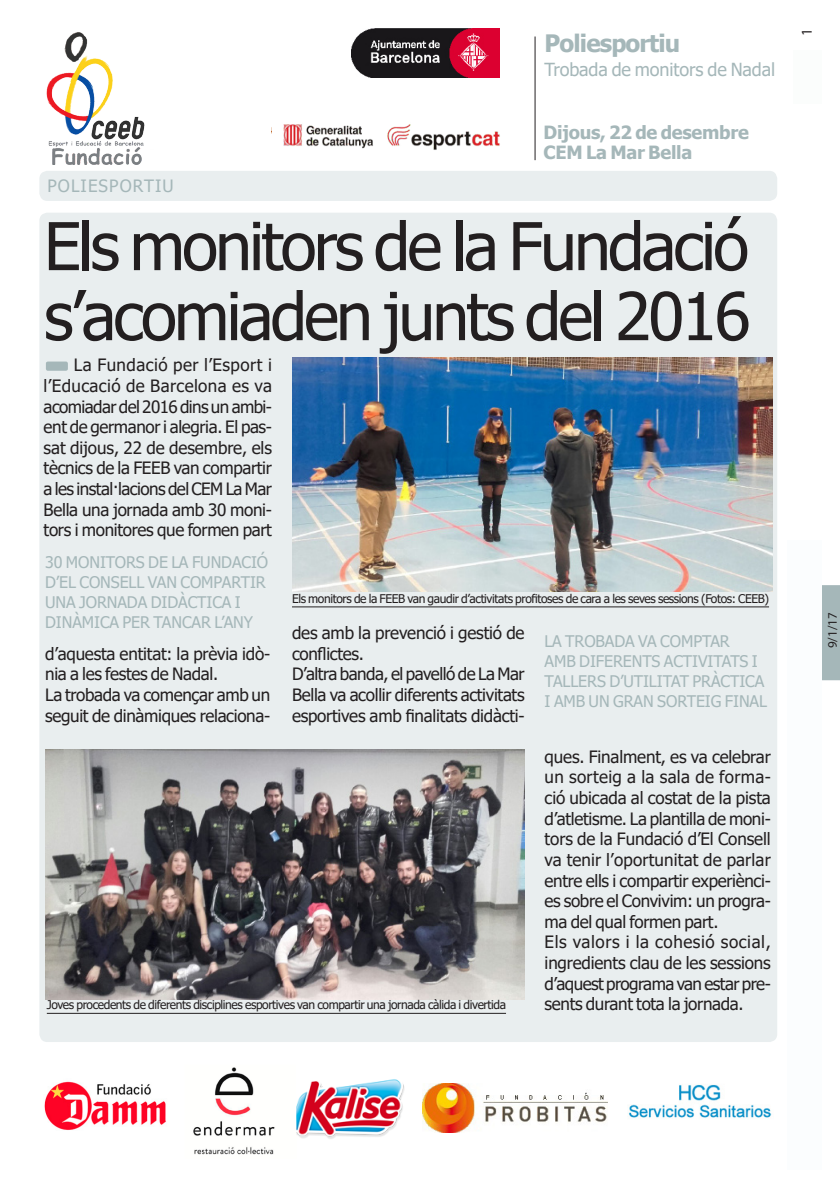
<style>
.page{position:relative;width:840px;height:1191px;background:#fff}
.page>*{position:absolute;margin:0;border:0;box-sizing:border-box;transform-origin:0 0}
.totc_TITULAR-noti-31{font:66px/70px "Tahoma";letter-spacing:-.045em;color:#231f20}
.t1{font:700 24px "Tahoma";letter-spacing:-.035em;color:#a5b7b9}
.t2{font:700 18.2px "Tahoma";letter-spacing:-.015em;color:#a5b7b9}
.t3{font:18px "Tahoma";letter-spacing:-.005em;color:#a5b7b9}
.totc_TEXT_BASE{font:17px/20.6px "Tahoma";letter-spacing:-.02em;color:#231f20;text-align:justify}
.totc_EPÍGRAF{font:17px "Tahoma";letter-spacing:.065em;color:#a5b7b9}
.totc_EPÍGRAF-2{font:16px/20px "Tahoma";letter-spacing:-.005em;color:#a5b7b9}
.t4{font:15px "Myriad Pro";color:#231f20}
.totc_FRASE_noti-càrr{font:13px "Myriad Pro";color:#231f20}
.totc_PEU_FOTO{font:12px "Tahoma";letter-spacing:-.035em;color:#231f20}
</style>
<div class="page">
<div style="left:822px;top:585px;width:17px;height:95px;background:#a5b7b9"></div>
<img style="left:44px;top:1081px;width:122px;height:49px">
<div style="left:39px;top:213px;width:737px;height:829px;background:#e9eeef;border-radius:8px"></div>
<div style="left:39px;top:171px;width:737px;height:30px;background:#e9eeef;border-radius:8px"></div>
<img style="left:292px;top:357px;width:480px;height:234px">
<hr style="left:292px;top:606px;width:476px;height:1px;background:#231f20">
<hr style="left:534px;top:37px;width:1px;height:123px;background:#231f20">
<div style="left:787px;top:540px;width:34px;height:629px;background:#fbfdfe"></div>
<div style="left:793px;top:50px;width:28px;height:54px;background:#fbfdfc"></div>
<img style="left:351px;top:28px;width:148px;height:50px">
<img style="left:628px;top:1084px;width:144px;height:34px">
<img style="left:283px;top:124px;width:217px;height:26px">
<img style="left:46px;top:32px;width:99px;height:133px">
<div style="left:46px;top:361px;width:22px;height:10px;background:#a5b7b9;border-radius:2px"></div>
<img style="left:297px;top:1079px;width:107px;height:60px">
<img style="left:193px;top:1067px;width:104px;height:88px">
<img style="left:422px;top:1083px;width:184px;height:49px">
<img style="left:46px;top:749px;width:478px;height:250px">
<hr style="left:47px;top:1013px;width:458px;height:1px;background:#231f20">
<p class="t1" style="left:544px;top:27px;width:137px">Poliesportiu</p>
<p class="t3" style="left:544px;top:58px;width:232px">Trobada de monitors de Nadal</p>
<p class="totc_EPÍGRAF" style="left:47px;top:174px;width:128px">POLIESPORTIU</p>
<p class="t2" style="left:543px;top:119px;width:207px">Dijous, 22 de desembre</p>
<p class="t2" style="left:543px;top:140px;width:150px">CEM La Mar Bella</p>
<p class="totc_TITULAR-noti-31" style="left:44px;top:215px;width:707px">Els monitors de la Fundació s’acomiaden junts del 2016</p>
<p class="totc_TEXT_BASE" style="left:44px;top:356px;width:230px;text-indent:30px">La Fundació per l’Esport i l’Educació de Barcelona es va acomiadar del 2016 dins un ambi&shy;ent de germanor i alegria. El pas&shy;sat dijous, 22 de desembre, els tècnics de la FEEB van compartir a les instal·lacions del CEM La Mar Bella una jornada amb 30 moni&shy;tors i monitores que formen part</p>
<p class="totc_EPÍGRAF-2" style="left:45px;top:553px;width:224px">30 MONITORS DE LA FUNDACIÓ<br>D’EL CONSELL VAN COMPARTIR<br>UNA JORNADA DIDÀCTICA I<br>DINÀMICA PER TANCAR L’ANY</p>
<p class="totc_TEXT_BASE" style="left:45px;top:644px;width:226px">d’aquesta entitat: la prèvia idò&shy;nia a les festes de Nadal.</p>
<p class="totc_TEXT_BASE" style="left:45px;top:685px;width:226px">La trobada va començar amb un seguit de dinàmiques relaciona-</p>
<p class="totc_PEU_FOTO" style="left:292px;top:590px;width:478px">Els monitors de la FEEB van gaudir d’activitats profitoses de cara a les seves sessions (Fotos: CEEB)</p>
<p class="totc_TEXT_BASE" style="left:292px;top:623px;width:234px">des amb la prevenció i gestió de conflictes.</p>
<p class="totc_TEXT_BASE" style="left:292px;top:665px;width:234px">D’altra banda, el pavelló de La Mar Bella va acollir diferents activitats esportives amb finalitats didàcti-</p>
<p class="totc_EPÍGRAF-2" style="left:544px;top:632px;width:224px">LA TROBADA VA COMPTAR<br>AMB DIFERENTS ACTIVITATS I<br>TALLERS D’UTILITAT PRÀCTICA<br>I AMB UN GRAN SORTEIG FINAL</p>
<p class="totc_PEU_FOTO" style="left:47px;top:997px;width:460px">Joves procedents de diferents disciplines esportives van compartir una jornada càlida i divertida</p>
<p class="totc_TEXT_BASE" style="left:544px;top:747px;width:227px">ques. Finalment, es va celebrar un sorteig a la sala de forma&shy;ció ubicada al costat de la pista d’atletisme. La plantilla de moni&shy;tors de la Fundació d’El Consell va tenir l’oportunitat de parlar entre ells i compartir experiènci&shy;es sobre el Convivim: un progra&shy;ma del qual formen part.</p>
<p class="totc_TEXT_BASE" style="left:544px;top:932px;width:227px">Els valors i la cohesió social, ingredients clau de les sessions d’aquest programa van estar pre&shy;sents durant tota la jornada.</p>
<p class="t4" style="left:797px;top:36px;width:9px;rotate:-90deg">1</p>
<p class="totc_FRASE_noti-càrr" style="left:824px;top:648px;width:38px;rotate:-90deg">9/1/17</p>
</div>
